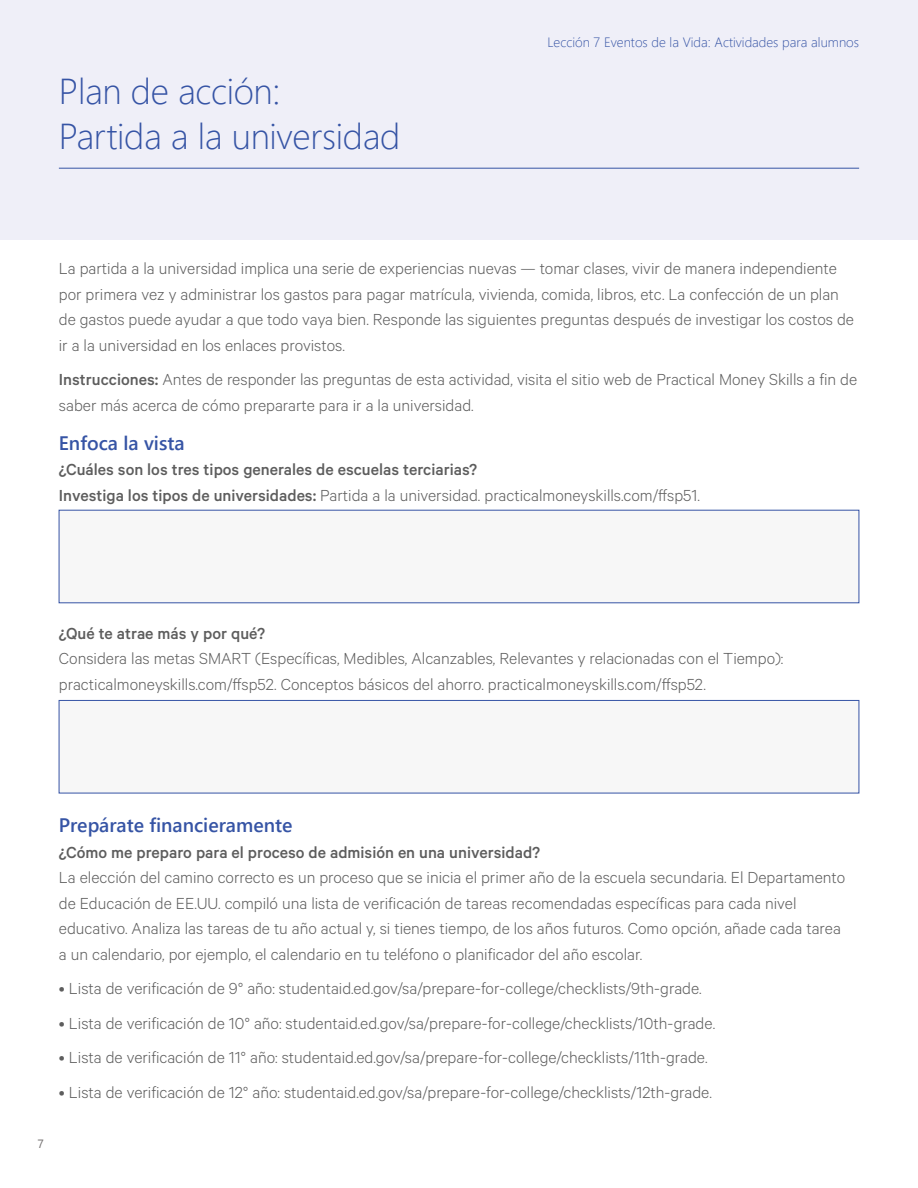
<style>
.page{position:relative;width:918px;height:1188px;background:#fff}
.page>*{position:absolute;margin:0;border:0;box-sizing:border-box;transform-origin:0 0}
.t1{font:300 36px/45px "Segoe UI";letter-spacing:-.01em;color:#3654a5}
.t2{font:600 19.5px "Segoe UI";color:#3654a5}
.t3{font:300 18px/25.5px "Calibre";color:#5d5d5d}
.t4{font:500 18px/25.5px "Calibre";color:#5d5d5d}
.t5{font:300 13.5px "Segoe UI";color:#3654a5}
.t6{font:12px "Segoe UI";color:#757272}
.s1{font-weight:500}
.s2{font-weight:300}
</style>
<div class="page">
<div style="left:0;top:0;width:918px;height:240px;background:#efeff8"></div>
<div style="left:59px;top:510px;width:800px;height:93px;background:#f7f7f7"></div>
<div style="left:59px;top:700px;width:800px;height:93px;background:#f7f7f7;border:1px solid #3654a5"></div>
<hr style="left:59px;top:168px;width:800px;height:1px;background:#3654a5">
<h1 class="t1" style="left:59px;top:67px;width:343px">Plan de acción:<br>Partida a la universidad</h1>
<p class="t5" style="left:547px;top:32px;width:313px">Lección 7 Eventos de la Vida: Actividades para alumnos</p>
<p class="t3" style="left:59px;top:255px;width:797px">La partida a la universidad implica una serie de experiencias nuevas — tomar clases, vivir de manera independiente por primera vez y administrar los gastos para pagar matrícula, vivienda, comida, libros, etc. La confección de un plan de gastos puede ayudar a que todo vaya bien. Responde las siguientes preguntas después de investigar los costos de ir a la universidad en los enlaces provistos.</p>
<p class="t3" style="left:59px;top:366px;width:800px"><span class="s1">Instrucciones:</span> Antes de responder las preguntas de esta actividad, visita el sitio web de Practical Money Skills a fin de saber más acerca de cómo prepararte para ir a la universidad.</p>
<p class="t2" style="left:59px;top:428px;width:127px">Enfoca la vista</p>
<p class="t4" style="left:59px;top:456px;width:643px">¿Cuáles son los tres tipos generales de escuelas terciarias?<br>Investiga los tipos de universidades: <span class="s2">Partida a la universidad. practicalmoneyskills.com/ffsp51.</span></p>
<p class="t4" style="left:59px;top:620px;width:208px">¿Qué te atrae más y por qué?</p>
<p class="t3" style="left:59px;top:645px;width:726px">Considera las metas SMART (Específicas, Medibles, Alcanzables, Relevantes y relacionadas con el Tiempo): practicalmoneyskills.com/ffsp52. Conceptos básicos del ahorro. practicalmoneyskills.com/ffsp52.</p>
<p class="t6" style="left:38px;top:1135px;width:8px">7</p>
<p class="t2" style="left:59px;top:811px;width:235px">Prepárate financieramente</p>
<p class="t4" style="left:59px;top:839px;width:483px">¿Cómo me preparo para el proceso de admisión en una universidad?</p>
<p class="t3" style="left:59px;top:864px;width:788px">La elección del camino correcto es un proceso que se inicia el primer año de la escuela secundaria. El Departamento de Educación de EE.UU. compiló una lista de verificación de tareas recomendadas específicas para cada nivel educativo. Analiza las tareas de tu año actual y, si tienes tiempo, de los años futuros. Como opción, añade cada tarea a un calendario, por ejemplo, el calendario en tu teléfono o planificador del año escolar.</p>
<p class="t3" style="left:59px;top:975px;width:644px">• Lista de verificación de 9° año: studentaid.ed.gov/sa/prepare-for-college/checklists/9th-grade.</p>
<p class="t3" style="left:59px;top:1010px;width:658px">• Lista de verificación de 10° año: studentaid.ed.gov/sa/prepare-for-college/checklists/10th-grade.</p>
<p class="t3" style="left:59px;top:1044px;width:650px">• Lista de verificación de 11° año: studentaid.ed.gov/sa/prepare-for-college/checklists/11th-grade.</p>
<p class="t3" style="left:59px;top:1079px;width:655px">• Lista de verificación de 12° año: studentaid.ed.gov/sa/prepare-for-college/checklists/12th-grade.</p>
</div>
